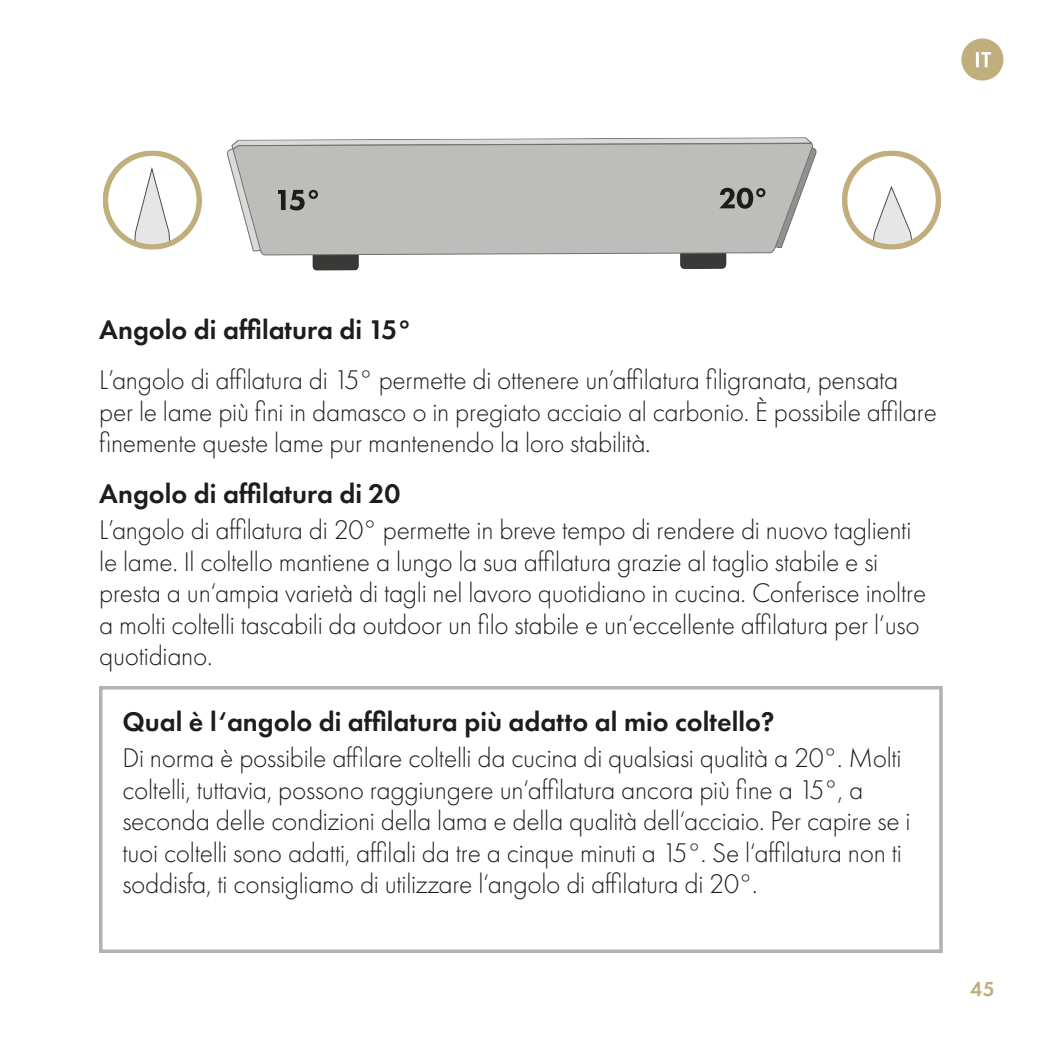
<style>
.page{position:relative;width:1042px;height:1042px;background:#fff}
.page>*{position:absolute;margin:0;border:0;box-sizing:border-box;transform-origin:0 0}
.t1{font:300 28px/31.5px "Futura PT";letter-spacing:-.01em;color:#1d1d1b}
.t2{font:600 28px "Futura PT";color:#1d1d1b}
.t3{font:600 21px "Futura PT";color:#c0ae7d}
</style>
<div class="page">
<svg style="left:961px;top:38px;width:42px;height:43px"></svg>
<svg style="left:227px;top:137px;width:590px;height:134px"></svg>
<svg style="left:842px;top:150px;width:99px;height:100px"></svg>
<svg style="left:103px;top:150px;width:99px;height:100px"></svg>
<div style="left:99px;top:686px;width:844px;height:267px;border:4px solid #b2b2b2"></div>
<p class="t2" style="left:99px;top:312px;width:314px">Angolo di affilatura di 15°</p>
<p class="t1" style="left:99px;top:364px;width:839px">L’angolo di affilatura di 15° permette di ottenere un’affilatura filigranata, pensata per le lame più fini in damasco o in pregiato acciaio al carbonio. È possibile affilare finemente queste lame pur mantenendo la loro stabilità.</p>
<p class="t2" style="left:99px;top:476px;width:303px">Angolo di affilatura di 20</p>
<p class="t1" style="left:99px;top:514px;width:828px">L’angolo di affilatura di 20° permette in breve tempo di rendere di nuovo taglienti le lame. Il coltello mantiene a lungo la sua affilatura grazie al taglio stabile e si presta a un‘ampia varietà di tagli nel lavoro quotidiano in cucina. Conferisce inoltre a molti coltelli tascabili da outdoor un filo stabile e un‘eccellente affilatura per l‘uso quotidiano.</p>
<p class="t2" style="left:122px;top:704px;width:654px">Qual è l‘angolo di affilatura più adatto al mio coltello?</p>
<p class="t1" style="left:122px;top:742px;width:789px">Di norma è possibile affilare coltelli da cucina di qualsiasi qualità a 20°. Molti coltelli, tuttavia, possono raggiungere un‘affilatura ancora più fine a 15°, a seconda delle condizioni della lama e della qualità dell‘acciaio. Per capire se i tuoi coltelli sono adatti, affilali da tre a cinque minuti a 15°. Se l‘affilatura non ti soddisfa, ti consigliamo di utilizzare l‘angolo di affilatura di 20°.</p>
<p class="t3" style="left:970px;top:976px;width:26px">45</p>
</div>
